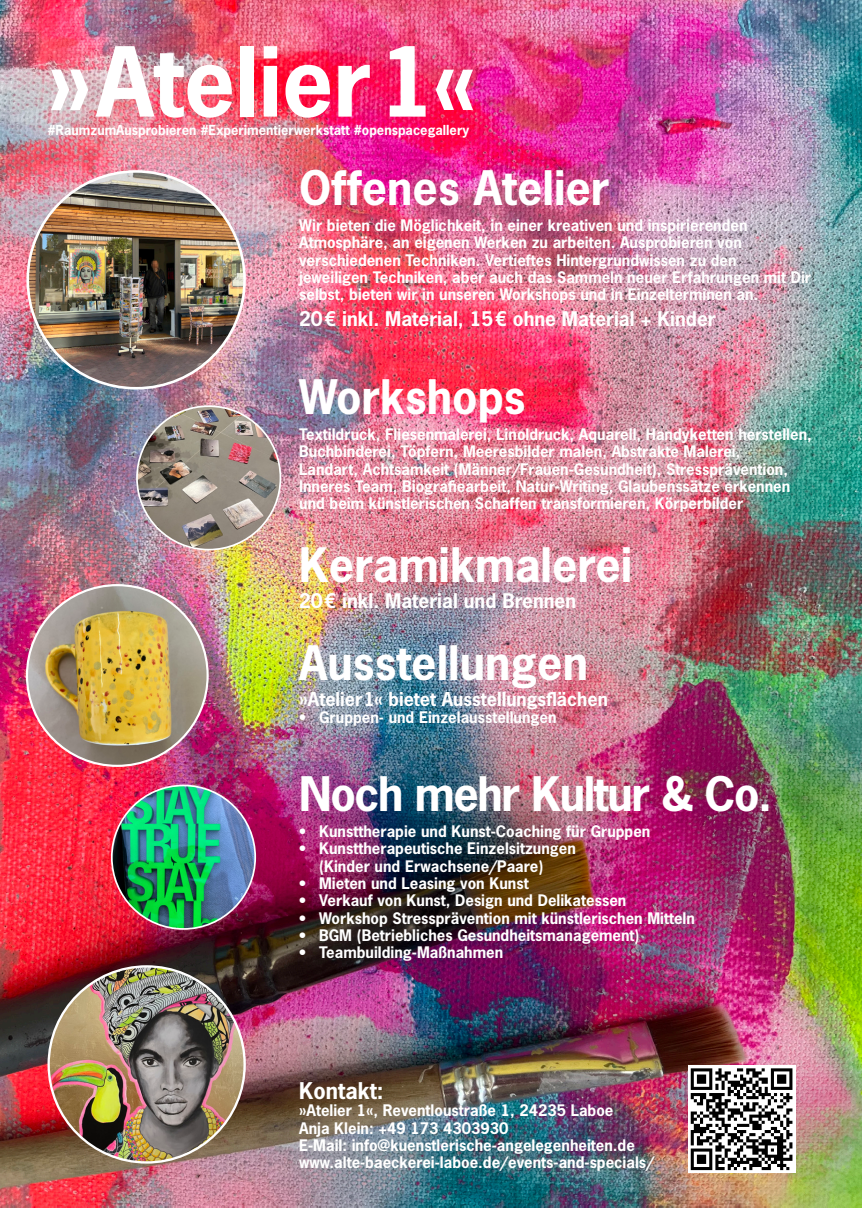
<style>
.page{position:relative;width:862px;height:1214px;background:#fff}
.page>*{position:absolute;margin:0;border:0;box-sizing:border-box;transform-origin:0 0}
.t1{font:700 90.6px "News Gothic Std";color:#fff}
.t2{font:700 44.8px "News Gothic Std";color:#fff}
.t3{font:700 44.8px "News Gothic Std";letter-spacing:-.03em;color:#fff}
.t4{font:700 21.6px "News Gothic Std";color:#fff}
.t5{font:700 19px "News Gothic Std";color:#fff}
.t6{font:700 18px "News Gothic Std";color:#fff}
.t7{font:700 15px/17.4px "News Gothic Std";color:#fff}
.t8{font:700 13px "News Gothic Std";color:#fff}
</style>
<div class="page">
<img style="left:0;top:0;width:862px;height:1206px">
<img style="left:137px;top:406px;width:143px;height:143px;border-radius:72px">
<img style="left:112px;top:785px;width:143px;height:143px;border-radius:72px">
<img style="left:50px;top:966px;width:195px;height:196px">
<img style="left:28px;top:171px;width:216px;height:217px;border-radius:108px">
<img style="left:27px;top:585px;width:181px;height:180px;border-radius:90px">
<svg style="left:687px;top:1065px;width:108px;height:107px"></svg>
<svg style="left:691px;top:1068px;width:101px;height:101px"></svg>
<p class="t1" style="left:48px;top:22px;width:430px">»Atelier1«</p>
<p class="t8" style="left:48px;top:122px;width:423px">#RaumzumAusprobieren #Experimentierwerkstatt #openspacegallery</p>
<p class="t2" style="left:299px;top:158px;width:312px">Offenes Atelier</p>
<p class="t7" style="left:299px;top:216px;width:450px">Wir bieten die Möglichkeit, in einer kreativen und inspirierenden</p>
<p class="t7" style="left:299px;top:233px;width:444px">Atmosphäre, an eigenen Werken zu arbeiten. Ausprobieren von</p>
<p class="t7" style="left:299px;top:251px;width:439px">verschiedenen Techniken. Vertieftes Hintergrundwissen zu den</p>
<p class="t7" style="left:299px;top:268px;width:513px">jeweiligen Techniken, aber auch das Sammeln neuer Erfahrungen mit Dir</p>
<p class="t7" style="left:299px;top:285px;width:461px">selbst, bieten wir in unseren Workshops und in Einzelterminen an.</p>
<p class="t5" style="left:299px;top:306px;width:418px">20€ inkl. Material, 15€ ohne Material + Kinder</p>
<p class="t2" style="left:299px;top:367px;width:228px">Workshops</p>
<p class="t7" style="left:299px;top:425px;width:514px">Textildruck, Fliesenmalerei, Linoldruck, Aquarell, Handyketten herstellen,</p>
<p class="t7" style="left:299px;top:442px;width:443px">Buchbinderei, Töpfern, Meeresbilder malen, Abstrakte Malerei,</p>
<p class="t7" style="left:299px;top:460px;width:490px">Landart, Achtsamkeit (Männer/Frauen-Gesundheit), Stressprävention,</p>
<p class="t7" style="left:299px;top:477px;width:492px">Inneres Team, Biografiearbeit, Natur-Writing, Glaubenssätze erkennen und beim künstlerischen Schaffen transformieren, Körperbilder</p>
<p class="t2" style="left:299px;top:535px;width:335px">Keramikmalerei</p>
<p class="t5" style="left:299px;top:587px;width:278px">20€ inkl. Material und Brennen</p>
<p class="t2" style="left:299px;top:633px;width:290px">Ausstellungen</p>
<p class="t6" style="left:299px;top:687px;width:310px">»Atelier1« bietet Ausstellungsflächen</p>
<p class="t7" style="left:299px;top:708px;width:259px">• Gruppen- und Einzelausstellungen</p>
<p class="t3" style="left:299px;top:764px;width:474px">Noch mehr Kultur &amp; Co.</p>
<p class="t7" style="left:299px;top:822px;width:353px">• Kunsttherapie und Kunst-Coaching für Gruppen</p>
<p class="t7" style="left:319px;top:839px;width:258px;text-indent:-20px">• Kunsttherapeutische Einzelsitzungen (Kinder und Erwachsene/Paare)</p>
<p class="t7" style="left:299px;top:874px;width:231px">• Mieten und Leasing von Kunst</p>
<p class="t7" style="left:299px;top:891px;width:329px">• Verkauf von Kunst, Design und Delikatessen</p>
<p class="t7" style="left:299px;top:909px;width:397px">• Workshop Stressprävention mit künstlerischen Mitteln</p>
<p class="t7" style="left:299px;top:926px;width:342px">• BGM (Betriebliches Gesundheitsmanagement)</p>
<p class="t7" style="left:299px;top:943px;width:205px">• Teambuilding-Maßnahmen</p>
<p class="t4" style="left:299px;top:1076px;width:86px">Kontakt:</p>
<p class="t7" style="left:299px;top:1101px;width:316px">»Atelier 1«, Reventloustraße 1, 24235 Laboe</p>
<p class="t7" style="left:299px;top:1118px;width:211px">Anja Klein: +49 173 4303930</p>
<p class="t7" style="left:299px;top:1135px;width:337px">E-Mail: info@kuenstlerische-angelegenheiten.de</p>
<p class="t7" style="left:299px;top:1153px;width:357px">www.alte-baeckerei-laboe.de/events-and-specials/</p>
</div>
